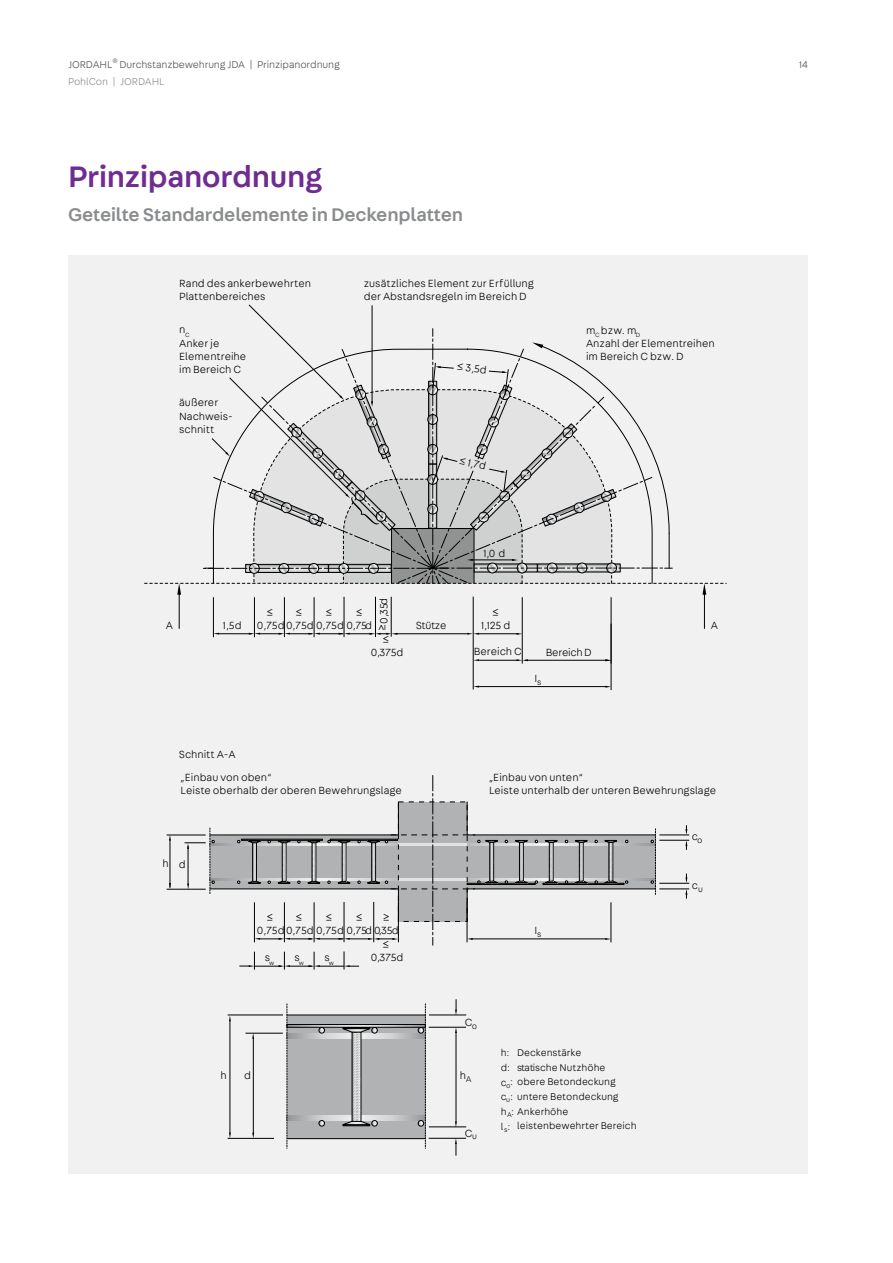
<style>
.page{position:relative;width:893px;height:1263px;background:#fff}
.page>*{position:absolute;margin:0;border:0;box-sizing:border-box;transform-origin:0 0}
.t1{font:500 31.5px "Fabriga";letter-spacing:-.01em;color:#6f2c91}
.t2{font:500 19.5px "Fabriga";letter-spacing:-.01em;color:#8a8c8e}
.t3{font:300 11.1px/13.2px "Fabriga";color:#000}
.t4{font:300 11.1px "Fabriga";letter-spacing:-.02em;color:#000}
.t5{font:300 10.5px "Fabriga";letter-spacing:-.01em;color:#4d4d4f}
.t6{font:300 10.5px "Fabriga";letter-spacing:-.01em;color:#8a8c8e}
.t7{font:300 10.35px/14.7px "Fabriga";color:#000}
</style>
<div class="page">
<div style="left:68px;top:255px;width:740px;height:919px;background:#f1f1f2"></div>
<svg style="left:210px;top:827px;width:446px;height:95px"></svg>
<div style="left:543px;top:883px;width:81px;height:2px;border:1px solid #000"></div>
<div style="left:467px;top:883px;width:68px;height:2px;border:1px solid #000"></div>
<svg style="left:651px;top:828px;width:5px;height:66px"></svg>
<div style="left:287px;top:1015px;width:138px;height:123px;background:#b1b2b3"></div>
<svg style="left:288px;top:1033px;width:130px;height:5px"></svg>
<svg style="left:288px;top:1115px;width:130px;height:5px"></svg>
<div style="left:287px;top:1024px;width:139px;height:3px;border:1px solid #000"></div>
<svg style="left:319px;top:1120px;width:6px;height:6px"></svg>
<svg style="left:319px;top:1027px;width:6px;height:6px"></svg>
<hr style="left:287px;top:1015px;width:138px;height:1px;background:#000">
<hr style="left:288px;top:1138px;width:137px;height:1px;background:#000">
<svg style="left:418px;top:1004px;width:8px;height:144px"></svg>
<svg style="left:287px;top:1004px;width:1px;height:144px"></svg>
<svg style="left:341px;top:1027px;width:37px;height:99px"></svg>
<hr style="left:230px;top:1021px;width:1px;height:112px;background:#000">
<hr style="left:228px;top:1015px;width:55px;height:1px;background:#000">
<hr style="left:245px;top:1033px;width:38px;height:1px;background:#000">
<hr style="left:429px;top:1027px;width:37px;height:1px;background:#000">
<hr style="left:429px;top:1015px;width:37px;height:1px;background:#000">
<hr style="left:228px;top:1138px;width:46px;height:1px;background:#000">
<svg style="left:229px;top:1015px;width:2px;height:6px"></svg>
<hr style="left:253px;top:1038px;width:1px;height:96px;background:#000">
<svg style="left:252px;top:1033px;width:2px;height:6px"></svg>
<hr style="left:456px;top:1033px;width:1px;height:89px;background:#000">
<svg style="left:455px;top:1027px;width:2px;height:6px"></svg>
<svg style="left:229px;top:1132px;width:2px;height:6px"></svg>
<svg style="left:455px;top:999px;width:2px;height:16px"></svg>
<hr style="left:429px;top:1138px;width:37px;height:1px;background:#000">
<hr style="left:429px;top:1126px;width:37px;height:1px;background:#000">
<svg style="left:455px;top:1138px;width:2px;height:17px"></svg>
<svg style="left:455px;top:1121px;width:2px;height:6px"></svg>
<hr style="left:659px;top:835px;width:30px;height:1px;background:#000">
<svg style="left:685px;top:825px;width:2px;height:25px"></svg>
<hr style="left:659px;top:840px;width:30px;height:1px;background:#000">
<svg style="left:685px;top:873px;width:2px;height:10px"></svg>
<hr style="left:659px;top:883px;width:30px;height:1px;background:#000">
<hr style="left:659px;top:889px;width:30px;height:1px;background:#000">
<hr style="left:170px;top:839px;width:1px;height:49px;background:#000">
<hr style="left:167px;top:835px;width:39px;height:1px;background:#000">
<hr style="left:167px;top:889px;width:39px;height:1px;background:#000">
<hr style="left:611px;top:902px;width:1px;height:40px;background:#000">
<hr style="left:471px;top:939px;width:135px;height:1px;background:#000">
<svg style="left:239px;top:951px;width:120px;height:19px"></svg>
<svg style="left:169px;top:883px;width:2px;height:6px"></svg>
<svg style="left:185px;top:828px;width:30px;height:66px"></svg>
<hr style="left:254px;top:597px;width:1px;height:40px;background:#000">
<hr style="left:213px;top:597px;width:1px;height:40px;background:#000">
<hr style="left:179px;top:591px;width:1px;height:38px;background:#000">
<hr style="left:284px;top:597px;width:1px;height:40px;background:#000">
<hr style="left:314px;top:597px;width:1px;height:40px;background:#000">
<hr style="left:344px;top:597px;width:1px;height:40px;background:#000">
<hr style="left:375px;top:597px;width:1px;height:40px;background:#000">
<hr style="left:391px;top:597px;width:1px;height:40px;background:#000">
<hr style="left:396px;top:633px;width:71px;height:1px;background:#000">
<hr style="left:219px;top:633px;width:33px;height:1px;background:#000">
<svg style="left:249px;top:633px;width:148px;height:2px"></svg>
<hr style="left:704px;top:590px;width:1px;height:39px;background:#000">
<hr style="left:522px;top:597px;width:1px;height:67px;background:#000">
<hr style="left:473px;top:597px;width:1px;height:92px;background:#000">
<svg style="left:467px;top:633px;width:12px;height:2px"></svg>
<hr style="left:479px;top:633px;width:39px;height:1px;background:#000">
<hr style="left:479px;top:660px;width:39px;height:1px;background:#000">
<hr style="left:525px;top:660px;width:81px;height:1px;background:#000">
<hr style="left:611px;top:597px;width:1px;height:93px;background:#000">
<svg style="left:517px;top:659px;width:11px;height:2px"></svg>
<hr style="left:478px;top:686px;width:128px;height:1px;background:#000">
<svg style="left:247px;top:775px;width:252px;height:170px"></svg>
<svg style="left:514px;top:840px;width:15px;height:43px"></svg>
<svg style="left:544px;top:840px;width:15px;height:43px"></svg>
<svg style="left:574px;top:840px;width:15px;height:43px"></svg>
<svg style="left:595px;top:840px;width:23px;height:43px"></svg>
<svg style="left:145px;top:305px;width:581px;height:299px"></svg>
<p class="t5" style="left:68px;top:58px;width:273px">JORDAHL<sup>®</sup> Durchstanzbewehrung JDA | Prinzipanordnung</p>
<p class="t6" style="left:68px;top:75px;width:98px">PohlCon | JORDAHL</p>
<h1 class="t1" style="left:68px;top:155px;width:256px">Prinzipanordnung</h1>
<h2 class="t2" style="left:68px;top:201px;width:396px">Geteilte Standardelemente in Deckenplatten</h2>
<p class="t3" style="left:179px;top:276px;width:133px">Rand des ankerbewehrten<br>Plattenbereiches</p>
<p class="t3" style="left:179px;top:323px;width:69px">n<sub>C<br></sub>Anker je<br>Elementreihe im Bereich C</p>
<p class="t3" style="left:179px;top:396px;width:55px">äußerer<br>Nachweis&shy;schnitt</p>
<p class="t3" style="left:364px;top:276px;width:172px">zusätzliches Element zur Erfüllung der Abstandsregeln im Bereich D</p>
<p class="t3" style="left:457px;top:360px;width:32px;rotate:6deg">≤ 3,5d</p>
<p class="t3" style="left:461px;top:454px;width:29px;rotate:13deg">≤ 1,7d</p>
<p class="t3" style="left:483px;top:546px;width:24px">1,0 d</p>
<p class="t3" style="left:586px;top:323px;width:130px">m<sub>C</sub> bzw. m<sub>D<br></sub>Anzahl der Elementreihen im Bereich C bzw. D</p>
<p class="t3" style="left:295px;top:605px;width:8px">≤</p>
<p class="t3" style="left:356px;top:605px;width:8px">≤</p>
<p class="t3" style="left:377px;top:631px;width:29px;rotate:-90deg">≥0,35</p>
<p class="t3" style="left:481px;top:605px;width:31px;text-align:center">≤<br>1,125 d</p>
<p class="t3" style="left:474px;top:645px;width:50px">Bereich C</p>
<p class="t4" style="left:546px;top:645px;width:48px">Bereich D</p>
<p class="t3" style="left:534px;top:671px;width:8px">I<sub>s</sub></p>
<p class="t3" style="left:257px;top:605px;width:117px;text-indent:9px">≤<br>0,75d0,75d 0,75d 0,75d</p>
<p class="t3" style="left:326px;top:605px;width:8px">≤</p>
<p class="t3" style="left:223px;top:618px;width:20px">1,5d</p>
<p class="t3" style="left:416px;top:618px;width:32px">Stütze</p>
<p class="t3" style="left:166px;top:618px;width:9px">A</p>
<p class="t3" style="left:711px;top:618px;width:9px">A</p>
<p class="t3" style="left:371px;top:632px;width:34px;text-align:center">≤<br>0,375d</p>
<p class="t3" style="left:179px;top:747px;width:59px">Schnitt A-A</p>
<p class="t3" style="left:181px;top:770px;width:223px">„Einbau von oben“<br>Leiste oberhalb der oberen Bewehrungslage</p>
<p class="t3" style="left:162px;top:857px;width:25px">h d</p>
<p class="t3" style="left:295px;top:910px;width:8px">≤</p>
<p class="t3" style="left:356px;top:910px;width:8px">≤</p>
<p class="t3" style="left:383px;top:910px;width:8px">≥</p>
<p class="t3" style="left:371px;top:937px;width:34px;text-align:center">≤<br>0,375d</p>
<p class="t3" style="left:257px;top:910px;width:143px;text-indent:9px">≤<br>0,75d0,75d 0,75d 0,75d 0,35d</p>
<p class="t3" style="left:326px;top:910px;width:8px">≤</p>
<p class="t3" style="left:265px;top:951px;width:11px">s<sub>w</sub></p>
<p class="t3" style="left:295px;top:951px;width:11px">s<sub>w</sub></p>
<p class="t3" style="left:324px;top:951px;width:11px">s<sub>w</sub></p>
<p class="t3" style="left:221px;top:1068px;width:8px">h</p>
<p class="t3" style="left:244px;top:1068px;width:8px">d</p>
<p class="t3" style="left:489px;top:770px;width:229px">„Einbau von unten“<br>Leiste unterhalb der unteren Bewehrungslage</p>
<p class="t3" style="left:534px;top:923px;width:8px">I<sub>s</sub></p>
<p class="t3" style="left:692px;top:830px;width:12px">c<sub>o</sub></p>
<p class="t3" style="left:692px;top:878px;width:13px">c<sub>u</sub></p>
<p class="t3" style="left:465px;top:1015px;width:14px">C<sub>o</sub></p>
<p class="t3" style="left:460px;top:1068px;width:14px">h<sub>A</sub></p>
<p class="t3" style="left:465px;top:1126px;width:14px">C<sub>u</sub></p>
<p class="t7" style="left:501px;top:1045px;width:137px">h: Deckenstärke<br>d: statische Nutzhöhe<br>c<sub>o</sub>: obere Betondeckung<br>c<sub>u</sub>: untere Betondeckung<br>h<sub>A</sub>: Ankerhöhe<br>l<sub>s</sub>: leistenbewehrter Bereich</p>
<p class="t5" style="left:799px;top:58px;width:10px">14</p>
</div>
